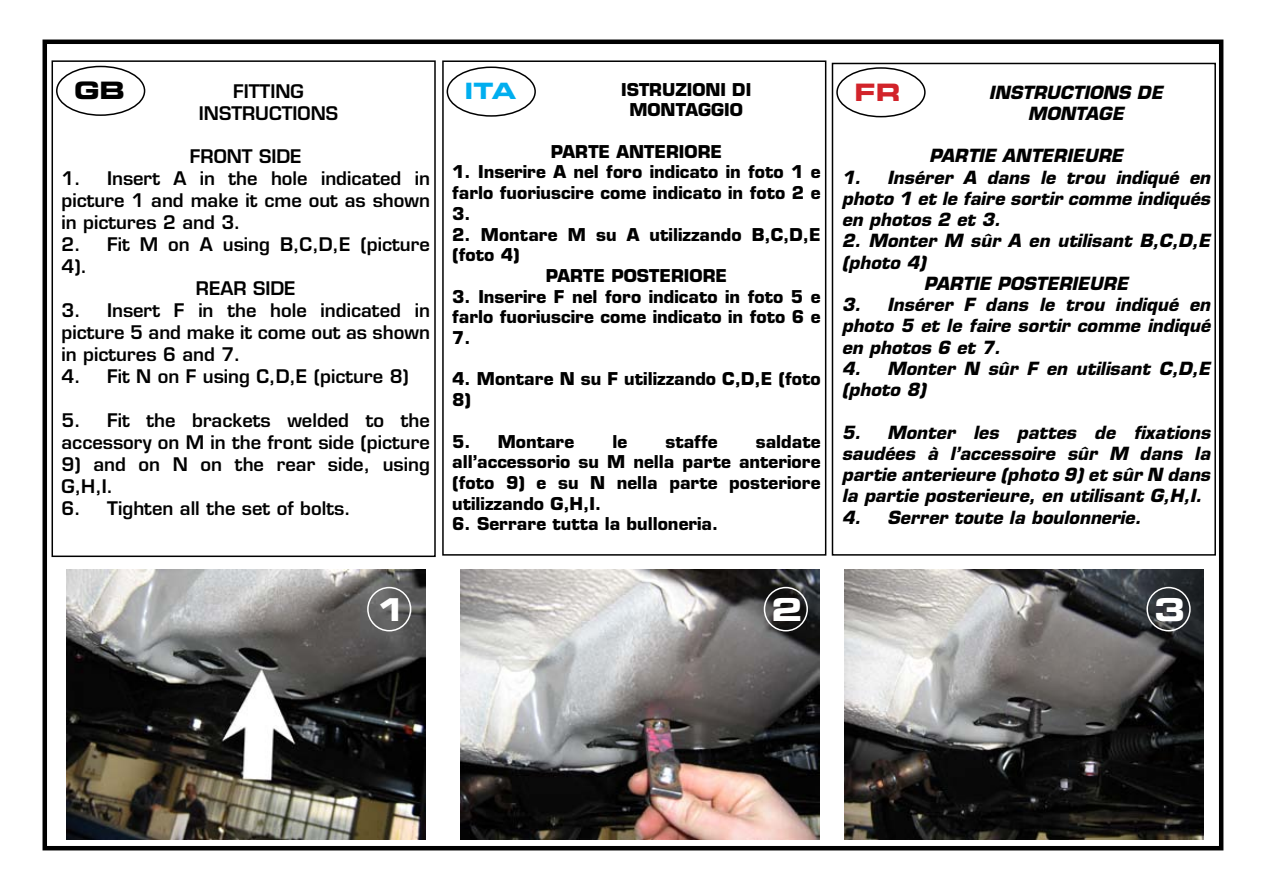
<style>
.page{position:relative;width:1263px;height:893px;background:#fff}
.page>*{position:absolute;margin:0;border:0;box-sizing:border-box;transform-origin:0 0}
.t1{font:31.5px "Eurostile LT Std Bold Ex 2";color:#fff}
.t2{font:24px "Eurostile LT Std Bold Ex 2";color:#000}
.t3{font:24px "Eurostile LT Std Bold Ex 2";color:#d2232a}
.t4{font:22.5px "Eurostile LT Std Bold Ex 2";color:#00aeef}
.t5{font:600 18.3px/21.9px "Eurostile LT Std";color:#000;text-align:justify}
.t6{font:italic 700 17.7px/21.3px "Eurostile LT Std";color:#000;text-align:justify}
.t7{font:700 17.25px/20.7px "Eurostile LT Std";color:#000;text-align:justify}
</style>
<div class="page">
<div style="left:442px;top:60px;width:384px;height:496px;border:2px solid #000"></div>
<div style="left:43px;top:40px;width:1180px;height:810px;border:4px solid #000"></div>
<div style="left:52px;top:60px;width:384px;height:497px;border:2px solid #000"></div>
<div style="left:832px;top:63px;width:384px;height:493px;border:2px solid #000"></div>
<div style="left:836px;top:67px;width:90px;height:50px;border:2px solid #000;border-radius:50%"></div>
<div style="left:56px;top:66px;width:89px;height:50px;border:2px solid #000;border-radius:50%"></div>
<div style="left:447px;top:67px;width:89px;height:50px;border:2px solid #000;border-radius:50%"></div>
<img style="left:66px;top:570px;width:359px;height:269px">
<img style="left:461px;top:570px;width:359px;height:269px">
<img style="left:844px;top:570px;width:359px;height:269px">
<div style="left:367px;top:587px;width:44px;height:44px;border:2px solid #fff;border-radius:50%"></div>
<div style="left:764px;top:587px;width:44px;height:44px;border:2px solid #fff;border-radius:50%"></div>
<div style="left:1146px;top:587px;width:45px;height:44px;border:2px solid #fff;border-radius:50%"></div>
<h2 class="t2" style="left:74px;top:74px;width:52px">GB</h2>
<p class="t4" style="left:465px;top:75px;width:53px">ITA</p>
<h2 class="t3" style="left:854px;top:75px;width:48px">FR</h2>
<p class="t7" style="left:621px;top:79px;width:132px;text-align:center">ISTRUZIONI DI<br>MONTAGGIO</p>
<p class="t7" style="left:551px;top:141px;width:173px">PARTE ANTERIORE</p>
<p class="t7" style="left:452px;top:162px;width:370px">1. Inserire A nel foro indicato in foto 1 e farlo fuoriuscire come indicato in foto 2 e 3.</p>
<p class="t7" style="left:452px;top:224px;width:370px">2. Montare M su A utilizzando B,C,D,E</p>
<p class="t7" style="left:452px;top:245px;width:69px">(foto 4)</p>
<p class="t7" style="left:546px;top:265px;width:183px">PARTE POSTERIORE</p>
<p class="t7" style="left:452px;top:286px;width:370px">3. Inserire F nel foro indicato in foto 5 e farlo fuoriuscire come indicato in foto 6 e 7.</p>
<p class="t7" style="left:452px;top:369px;width:370px">4. Montare N su F utilizzando C,D,E (foto<br>8)</p>
<p class="t7" style="left:452px;top:431px;width:124px">5. Montare</p>
<p class="t7" style="left:612px;top:431px;width:16px">le</p>
<p class="t7" style="left:665px;top:431px;width:54px">staffe</p>
<p class="t5" style="left:199px;top:80px;width:141px;text-align:center">FITTING<br>INSTRUCTIONS</p>
<p class="t5" style="left:190px;top:146px;width:113px">FRONT SIDE</p>
<p class="t5" style="left:62px;top:168px;width:370px">1. Insert A in the hole indicated in picture 1 and make it cme out as shown in pictures 2 and 3.</p>
<p class="t5" style="left:62px;top:234px;width:370px">2. Fit M on A using B,C,D,E (picture</p>
<p class="t5" style="left:62px;top:256px;width:27px">4).</p>
<p class="t5" style="left:196px;top:277px;width:101px">REAR SIDE</p>
<p class="t5" style="left:62px;top:299px;width:370px">3. Insert F in the hole indicated in picture 5 and make it come out as shown in pictures 6 and 7.</p>
<p class="t5" style="left:62px;top:365px;width:349px">4. Fit N on F using C,D,E (picture 8)</p>
<p class="t5" style="left:62px;top:409px;width:370px">5. Fit the brackets welded to the accessory on M in the front side (picture</p>
<p class="t5" style="left:62px;top:453px;width:370px">9) and on N on the rear side, using<br>G,H,I.</p>
<p class="t5" style="left:62px;top:497px;width:291px">6. Tighten all the set of bolts.</p>
<p class="t6" style="left:989px;top:82px;width:175px;text-align:center">INSTRUCTIONS DE<br>MONTAGE</p>
<p class="t6" style="left:929px;top:146px;width:195px">PARTIE ANTERIEURE</p>
<p class="t6" style="left:842px;top:167px;width:370px">1. Insérer A dans le trou indiqué en photo 1 et le faire sortir comme indiqués en photos 2 et 3.</p>
<p class="t6" style="left:842px;top:231px;width:370px">2. Monter M sûr A en utilisant B,C,D,E</p>
<p class="t6" style="left:842px;top:252px;width:86px">(photo 4)</p>
<p class="t6" style="left:924px;top:273px;width:206px">PARTIE POSTERIEURE</p>
<p class="t6" style="left:842px;top:294px;width:370px">3. Insérer F dans le trou indiqué en photo 5 et le faire sortir comme indiqué en photos 6 et 7.</p>
<p class="t6" style="left:842px;top:358px;width:370px">4. Monter N sûr F en utilisant C,D,E (photo 8)</p>
<p class="t6" style="left:842px;top:422px;width:370px">5. Monter les pattes de fixations saudées à l’accessoire sûr M dans la partie anterieure (photo 9) et sûr N dans la partie posterieure, en utilisant G,H,I.</p>
<p class="t6" style="left:842px;top:507px;width:301px">4. Serrer toute la boulonnerie.</p>
<p class="t7" style="left:452px;top:431px;width:370px;text-indent:304px">saldate all’accessorio su M nella parte anteriore (foto 9) e su N nella parte posteriore utilizzando G,H,I.</p>
<p class="t7" style="left:452px;top:514px;width:268px">6. Serrare tutta la bulloneria.</p>
<h1 class="t1" style="left:375px;top:587px;width:33px">1</h1>
<h1 class="t1" style="left:771px;top:587px;width:33px">2</h1>
<h1 class="t1" style="left:1154px;top:587px;width:33px">3</h1>
</div>
